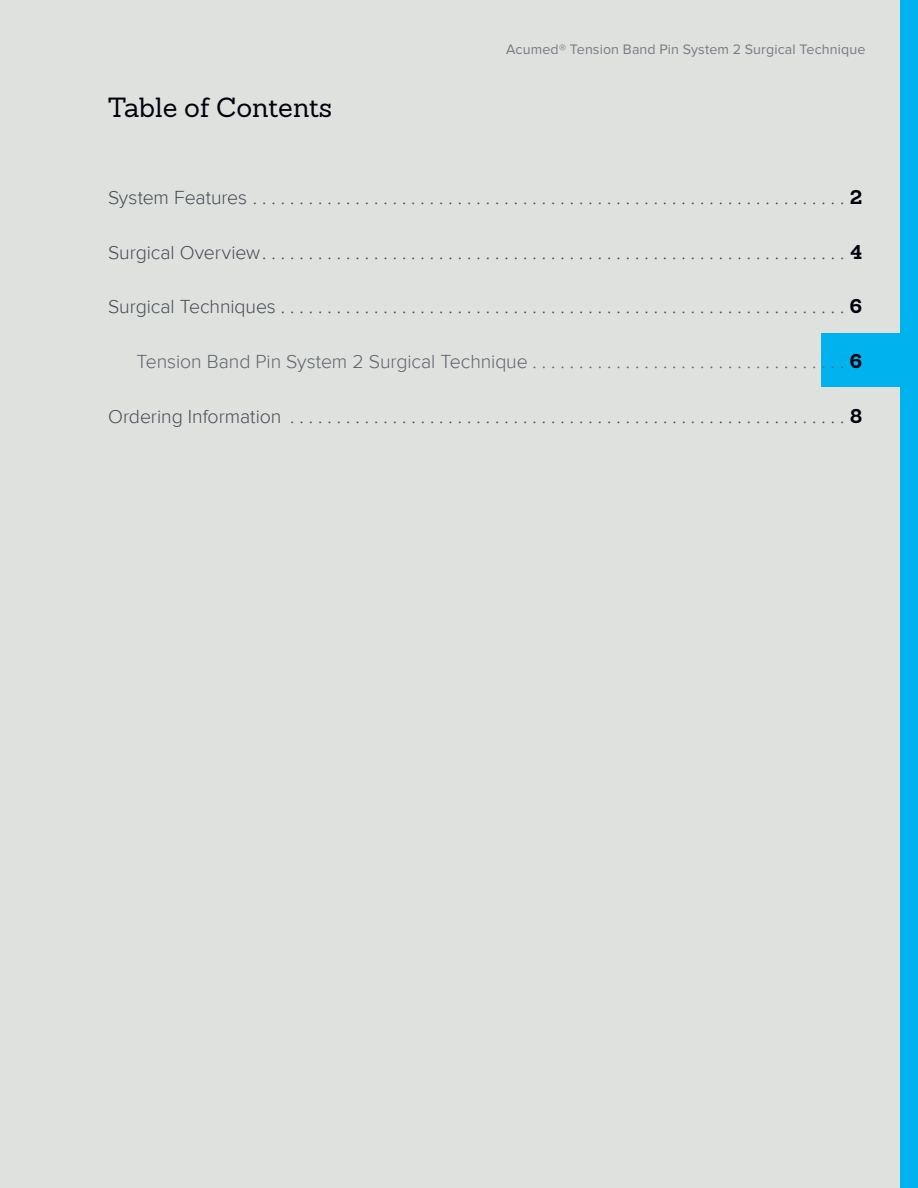
<style>
.page{position:relative;width:918px;height:1188px;background:#dfe1df}
.page>*{position:absolute;margin:0;border:0;box-sizing:border-box;transform-origin:0 0}
.t1{font:27px "Sanchez Slab";color:#00000a}
.t2{font:300 19.5px "Proxima Nova";letter-spacing:-.005em;color:#474c55}
.t3{font:300 19.5px "Proxima Nova";letter-spacing:-.005em;color:#5f636a}
.t4{font:14.25px "Proxima Nova";letter-spacing:.01em;color:#787b81}
.s1{font-family:"Sanchez Slab";font-weight:700;color:#00000a}
</style>
<div class="page">
<div style="left:900px;top:0;width:18px;height:1188px;background:#00b3ef"></div>
<div style="left:821px;top:333px;width:97px;height:54px;background:#00b3ef"></div>
<hr style="left:0;top:192px;width:1px;height:54px;background:#00b3ef">
<h1 class="t1" style="left:108px;top:90px;width:226px">Table of Contents</h1>
<p class="t4" style="left:506px;top:41px;width:361px">Acumed® Tension Band Pin System 2 Surgical Technique</p>
<p class="t2" style="left:108px;top:186px;width:756px">System Features . . . . . . . . . . . . . . . . . . . . . . . . . . . . . . . . . . . . . . . . . . . . . . . . . . . . . . . . . . . . . . . . <span class="s1">2</span></p>
<p class="t2" style="left:108px;top:241px;width:756px">Surgical Overview . . . . . . . . . . . . . . . . . . . . . . . . . . . . . . . . . . . . . . . . . . . . . . . . . . . . . . . . . . . . . . . <span class="s1">4</span></p>
<p class="t2" style="left:108px;top:296px;width:756px">Surgical Techniques.............................................................<span class="s1">6</span></p>
<p class="t3" style="left:137px;top:351px;width:728px">Tension Band Pin System 2 Surgical Technique . . . . . . . . . . . . . . . . . . . . . . . . . . . . . . . . . . <span class="s1">6</span></p>
<p class="t2" style="left:108px;top:406px;width:756px">Ordering Information . . . . . . . . . . . . . . . . . . . . . . . . . . . . . . . . . . . . . . . . . . . . . . . . . . . . . . . . . . . . <span class="s1">8</span></p>
</div>
